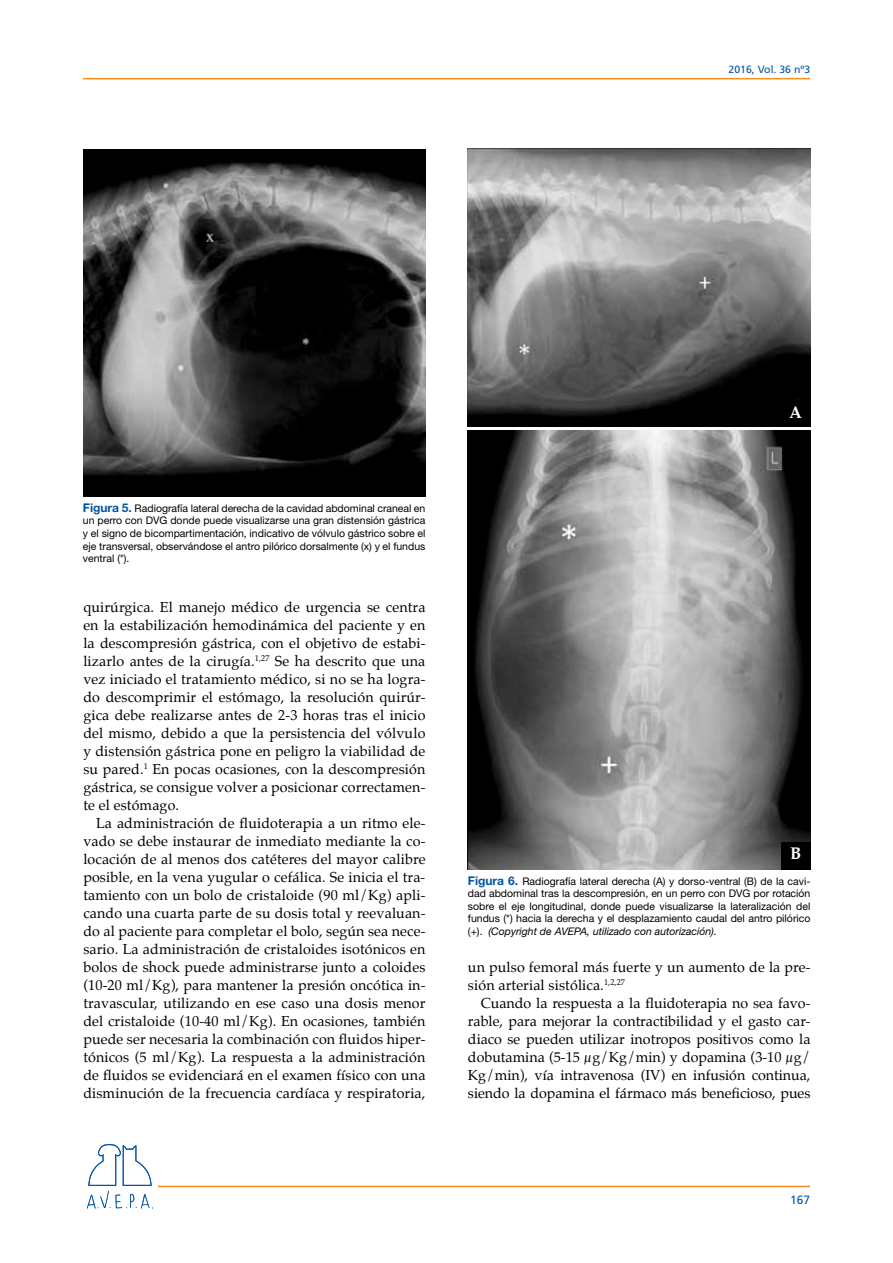
<style>
.page{position:relative;width:893px;height:1263px;background:#fff}
.page>*{position:absolute;margin:0;border:0;box-sizing:border-box;transform-origin:0 0}
.t1{font:700 16.8px "Palatino";color:#fff}
.t2{font:14.25px/18px "Palatino";letter-spacing:.01em;color:#000;text-align:justify}
.t3{font:12px "Frutiger";color:#0054a4}
.t4{font:10.5px/12.6px "Helvetica Neue LT Std";color:#000;text-align:justify}
.t5{font:10.5px "Frutiger";color:#0054a4}
.s1{font-weight:700;font-size:12px;color:#0054a4}
.s2{font-style:italic}
</style>
<div class="page">
<hr style="left:158px;top:1186px;width:652px;height:1px;background:#f78e1e">
<hr style="left:83px;top:78px;width:727px;height:1px;background:#f78e1e">
<svg style="left:87px;top:1144px;width:66px;height:65px"></svg>
<img style="left:83px;top:150px;width:342px;height:347px">
<img style="left:468px;top:149px;width:342px;height:278px">
<div style="left:781px;top:401px;width:29px;height:26px;background:#000"></div>
<img style="left:468px;top:430px;width:342px;height:439px">
<div style="left:781px;top:842px;width:29px;height:27px;background:#000"></div>
<p class="t5" style="left:729px;top:64px;width:83px">2016, Vol. 36 nº3</p>
<p class="t4" style="left:83px;top:502px;width:344px"><span class="s1">Figura 5.</span> Radiografía lateral derecha de la cavidad abdominal craneal en un perro con DVG donde puede visualizarse una gran distensión gástrica y el signo de bicompartimentación, indicativo de vólvulo gástrico sobre el eje transversal, observándose el antro pilórico dorsalmente (x) y el fundus ventral (*).</p>
<p class="t2" style="left:83px;top:598px;width:344px">quirúrgica. El manejo médico de urgencia se centra en la estabilización hemodinámica del paciente y en la descompresión gástrica, con el objetivo de estabi&shy;lizarlo antes de la cirugía.<sup>1,27</sup> Se ha descrito que una vez iniciado el tratamiento médico, si no se ha logra&shy;do descomprimir el estómago, la resolución quirúr&shy;gica debe realizarse antes de 2-3 horas tras el inicio del mismo, debido a que la persistencia del vólvulo y distensión gástrica pone en peligro la viabilidad de su pared.<sup>1</sup> En pocas ocasiones, con la descompresión gástrica, se consigue volver a posicionar correctamen&shy;te el estómago.</p>
<p class="t2" style="left:83px;top:814px;width:344px;text-indent:13px">La administración de fluidoterapia a un ritmo ele&shy;vado se debe instaurar de inmediato mediante la co&shy;locación de al menos dos catéteres del mayor calibre posible, en la vena yugular o cefálica. Se inicia el tra&shy;tamiento con un bolo de cristaloide (90 ml/Kg) apli&shy;cando una cuarta parte de su dosis total y reevaluan&shy;do al paciente para completar el bolo, según sea nece&shy;sario. La administración de cristaloides isotónicos en bolos de shock puede administrarse junto a coloides (10-20 ml/Kg), para mantener la presión oncótica in&shy;travascular, utilizando en ese caso una dosis menor del cristaloide (10-40 ml/Kg). En ocasiones, también puede ser necesaria la combinación con fluidos hiper&shy;tónicos (5 ml/Kg). La respuesta a la administración de fluidos se evidenciará en el examen físico con una disminución de la frecuencia cardíaca y respiratoria,</p>
<p class="t1" style="left:789px;top:398px;width:15px">A</p>
<p class="t1" style="left:790px;top:839px;width:13px">B</p>
<p class="t4" style="left:468px;top:874px;width:344px"><span class="s1">Figura 6.</span> Radiografía lateral derecha (A) y dorso-ventral (B) de la cavi&shy;dad abdominal tras la descompresión, en un perro con DVG por rotación sobre el eje longitudinal, donde puede visualizarse la lateralización del fundus (*) hacia la derecha y el desplazamiento caudal del antro pilórico (+). <span class="s2">(Copyright de AVEPA, utilizado con autorización).</span></p>
<p class="t2" style="left:468px;top:958px;width:344px">un pulso femoral más fuerte y un aumento de la pre&shy;sión arterial sistólica.<sup>1,2,27</sup></p>
<p class="t2" style="left:468px;top:994px;width:344px;text-indent:13px">Cuando la respuesta a la fluidoterapia no sea favo&shy;rable, para mejorar la contractibilidad y el gasto car&shy;diaco se pueden utilizar inotropos positivos como la dobutamina (5-15 µg/Kg/min) y dopamina (3-10 µg/ Kg/min), vía intravenosa (IV) en infusión continua, siendo la dopamina el fármaco más beneficioso, pues</p>
<p class="t3" style="left:790px;top:1193px;width:22px">167</p>
</div>
